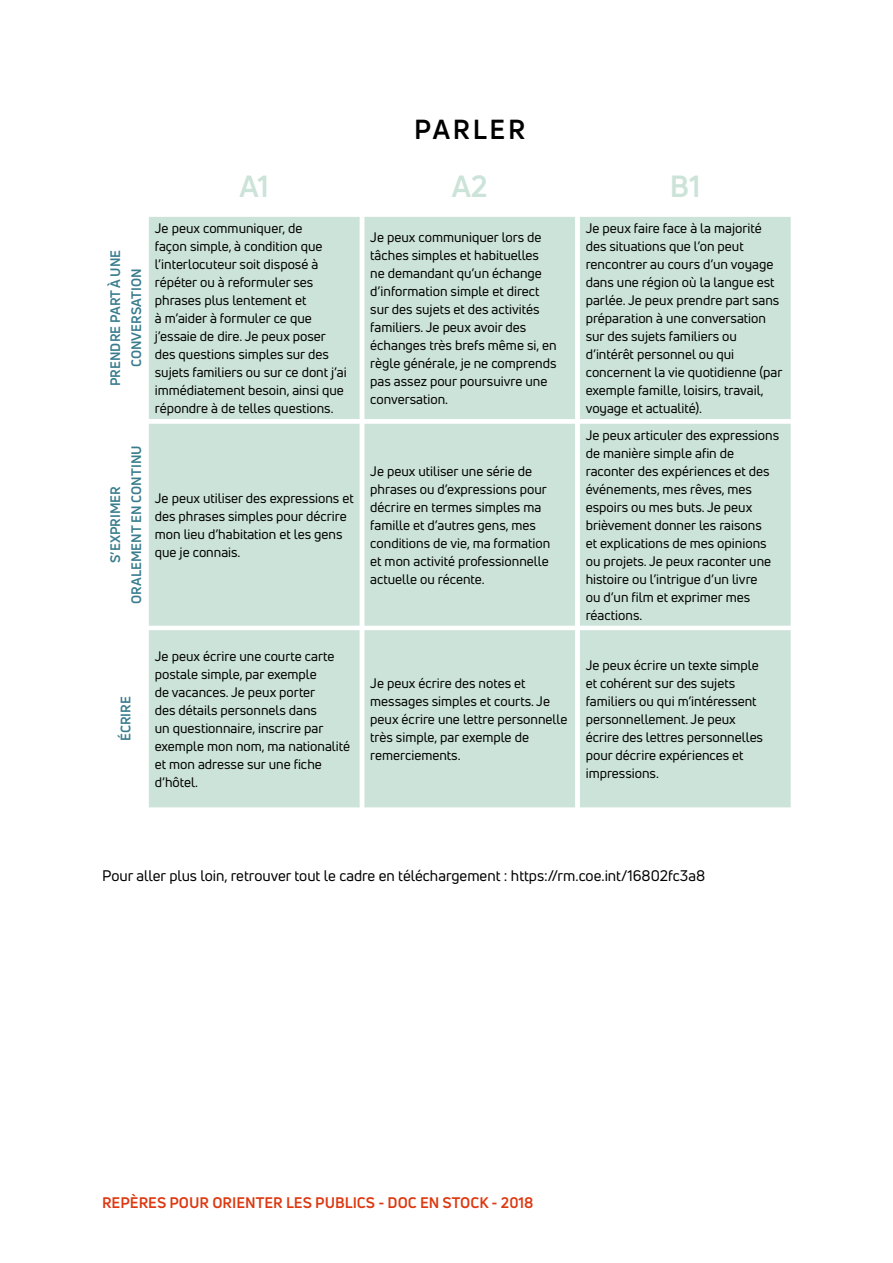
<style>
.page{position:relative;width:893px;height:1263px;background:#fff}
.page>*{position:absolute;margin:0;border:0;box-sizing:border-box;transform-origin:0 0}
.t1{font:700 30px "Uni Neue";color:#cce3d9}
.t2{font:700 27px "Uni Neue";letter-spacing:.1em;color:#000}
.t3{font:15px "Uni Neue";color:#000}
.t4{font:700 15px "Uni Neue";color:#dd3810}
.t5{font:13.5px/18px "Uni Neue";color:#000}
.t6{font:700 13.5px/21px "Uni Neue";color:#387c8d;text-align:center}
</style>
<div class="page">
<div style="left:149px;top:217px;width:642px;height:590px;background:#cce3d9"></div>
<h2 class="t2" style="left:414px;top:112px;width:113px">PARLER</h2>
<p class="t6" style="left:104px;top:386px;width:138px;rotate:-90deg">PRENDRE PART À UNE<br>CONVERSATION</p>
<p class="t6" style="left:104px;top:604px;width:160px;rotate:-90deg">S’EXPRIMER<br>ORALEMENT EN CONTINU</p>
<p class="t6" style="left:115px;top:741px;width:46px;rotate:-90deg">ÉCRIRE</p>
<h1 class="t1" style="left:240px;top:168px;width:31px">A1</h1>
<h1 class="t1" style="left:452px;top:168px;width:38px">A2</h1>
<h1 class="t1" style="left:670px;top:168px;width:32px">B1</h1>
<p class="t5" style="left:155px;top:219px;width:193px">Je peux communiquer, de<br>façon simple, à condition que l’interlocuteur soit disposé à répéter ou à reformuler ses phrases plus lentement et<br>à m’aider à formuler ce que j’essaie de dire. Je peux poser des questions simples sur des sujets familiers ou sur ce dont j’ai immédiatement besoin, ainsi que répondre à de telles questions.</p>
<p class="t5" style="left:370px;top:228px;width:188px">Je peux communiquer lors de tâches simples et habituelles ne demandant qu’un échange d’information simple et direct sur des sujets et des activités familiers. Je peux avoir des échanges très brefs même si, en règle générale, je ne comprends pas assez pour poursuivre une conversation.</p>
<p class="t5" style="left:586px;top:219px;width:198px">Je peux faire face à la majorité des situations que l’on peut rencontrer au cours d’un voyage dans une région où la langue est parlée. Je peux prendre part sans préparation à une conversation sur des sujets familiers ou d’intérêt personnel ou qui concernent la vie quotidienne (par exemple famille, loisirs, travail, voyage et actualité).</p>
<p class="t5" style="left:155px;top:489px;width:200px">Je peux utiliser des expressions et des phrases simples pour décrire mon lieu d’habitation et les gens que je connais.</p>
<p class="t5" style="left:370px;top:462px;width:181px">Je peux utiliser une série de phrases ou d’expressions pour décrire en termes simples ma famille et d’autres gens, mes conditions de vie, ma formation et mon activité professionnelle actuelle ou récente.</p>
<p class="t5" style="left:155px;top:647px;width:197px">Je peux écrire une courte carte postale simple, par exemple<br>de vacances. Je peux porter<br>des détails personnels dans<br>un questionnaire, inscrire par exemple mon nom, ma nationalité et mon adresse sur une fiche d’hôtel.</p>
<p class="t5" style="left:370px;top:674px;width:199px">Je peux écrire des notes et messages simples et courts. Je peux écrire une lettre personnelle très simple, par exemple de remerciements.</p>
<p class="t5" style="left:586px;top:426px;width:195px">Je peux articuler des expressions de manière simple afin de raconter des expériences et des événements, mes rêves, mes espoirs ou mes buts. Je peux brièvement donner les raisons<br>et explications de mes opinions ou projets. Je peux raconter une histoire ou l’intrigue d’un livre<br>ou d’un film et exprimer mes réactions.</p>
<p class="t5" style="left:586px;top:656px;width:179px">Je peux écrire un texte simple et cohérent sur des sujets familiers ou qui m’intéressent personnellement. Je peux écrire des lettres personnelles pour décrire expériences et impressions.</p>
<p class="t3" style="left:102px;top:866px;width:605px">Pour aller plus loin, retrouver tout le cadre en téléchargement : https://rm.coe.int/16802fc3a8</p>
<p class="t4" style="left:102px;top:1193px;width:433px">REPÈRES POUR ORIENTER LES PUBLICS - DOC EN STOCK - 2018</p>
</div>
